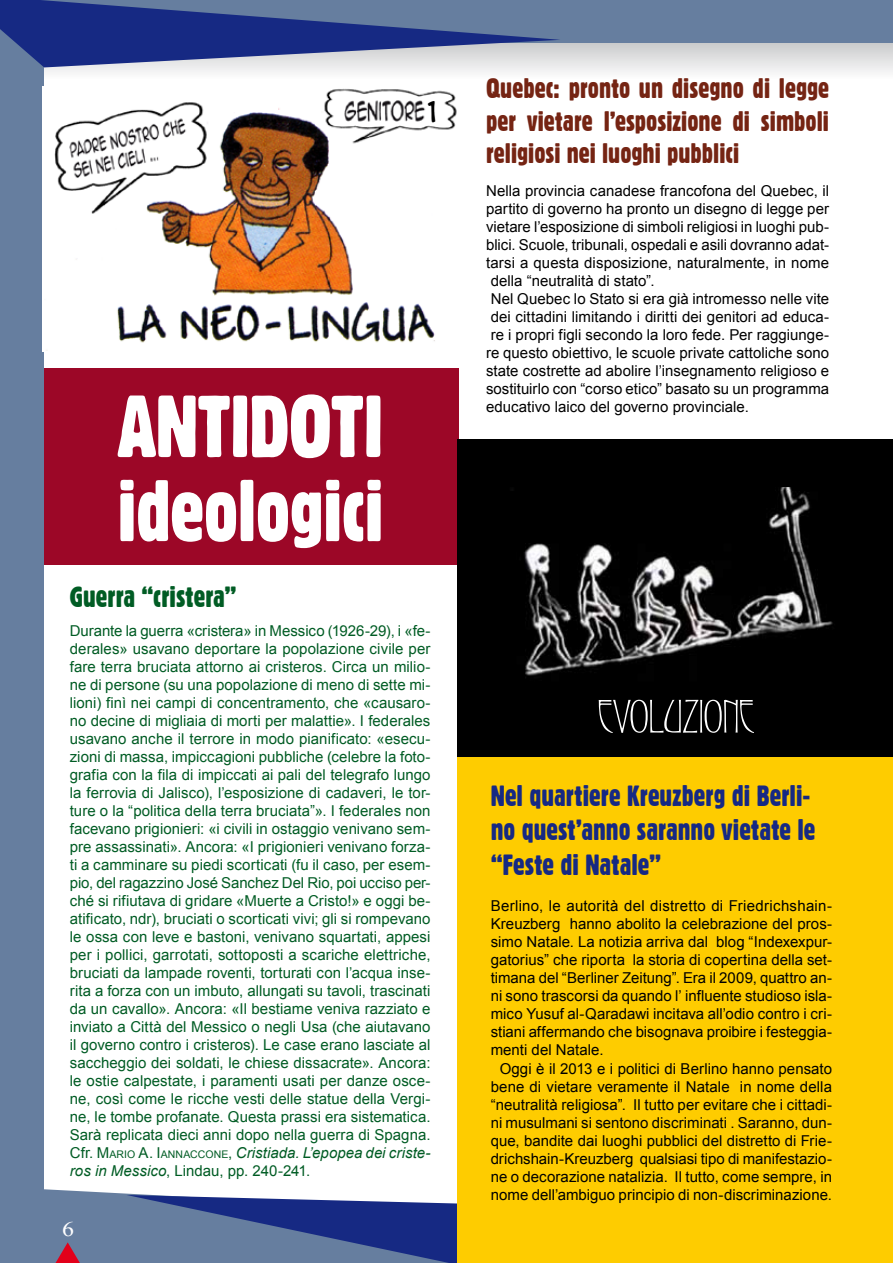
<style>
.page{position:relative;width:893px;height:1263px;background:#fff}
.page>*{position:absolute;margin:0;border:0;box-sizing:border-box;transform-origin:0 0}
.t1{font:85.5px "Gothic 821 Condensed BT";letter-spacing:-.005em;color:#fff}
.t2{font:84px "Gothic 821 Condensed BT";letter-spacing:-.01em;color:#fff}
.t3{font:54px "Gradl";letter-spacing:-.015em;color:#fff}
.t4{font:28.5px/34.2px "Gothic 821 Condensed BT";color:#162983}
.t5{font:28.5px "Gothic 821 Condensed BT";color:#005c24}
.t6{font:27.3px "Anime Ace 2.0 BB";color:#000}
.t7{font:27px/32.4px "Gothic 821 Condensed BT";color:#752413;text-align:justify}
.t8{font:20.7px "Times New Roman";color:#fff;scale:1.16 1}
.t9{font:15px/18px "Arial";color:#005c24;text-align:justify}
.t10{font:15px "Arial";color:#000}
.s1{font-style:inherit}
.s2{font-size:10.5px}
.s3{font-style:italic}
</style>
<div class="page">
<div style="left:43px;top:369px;width:416px;height:196px;background:#9c0727"></div>
<svg style="left:43px;top:43px;width:850px;height:39px"></svg>
<div style="left:0;top:0;width:893px;height:43px;background:#667e9f"></div>
<div style="left:0;top:0;width:43px;height:1263px;background:#667e9f"></div>
<svg style="left:43px;top:1187px;width:415px;height:76px;fill:#667e9f"></svg>
<svg style="left:127px;top:1195px;width:331px;height:68px;background:#4b6097"></svg>
<div style="left:458px;top:757px;width:435px;height:506px;background:#fecc00"></div>
<svg style="left:0;top:0;width:560px;height:67px"></svg>
<svg style="left:56px;top:1242px;width:24px;height:21px"></svg>
<img style="left:458px;top:487px;width:388px;height:212px">
<div style="left:458px;top:699px;width:435px;height:58px;background:#000"></div>
<div style="left:458px;top:439px;width:435px;height:48px;background:#000"></div>
<div style="left:846px;top:471px;width:47px;height:236px;background:#000"></div>
<svg style="left:859px;top:70px;width:34px;height:12px"></svg>
<img style="left:46px;top:88px;width:411px;height:263px">
<h3 class="t6" style="left:427px;top:94px;width:11px">1</h3>
<h1 class="t1" style="left:118px;top:375px;width:266px">ANTIDOTI</h1>
<h2 class="t2" style="left:118px;top:460px;width:268px">ideologici</h2>
<h3 class="t5" style="left:70px;top:580px;width:168px">Guerra “cristera”</h3>
<p class="t9" style="left:70px;top:622px;width:362px">Durante la guerra «cristera» in Messico (1926-29), i «fe&shy;derales» usavano deportare la popolazione civile per fare terra bruciata attorno ai cristeros. Circa un milio&shy;ne di persone (su una popolazione di meno di sette mi&shy;lioni) finì nei campi di concentramento, che «causaro&shy;no decine di migliaia di morti per malattie». I federales usavano anche il terrore in modo pianificato: «esecu&shy;zioni di massa, impiccagioni pubbliche (celebre la foto&shy;grafia con la fila di impiccati ai pali del telegrafo lungo la ferrovia di Jalisco), l’esposizione di cadaveri, le tor&shy;ture o la “politica della terra bruciata”». I federales non facevano prigionieri: «i civili in ostaggio venivano sem&shy;pre assassinati». Ancora: «I prigionieri venivano forza&shy;ti a camminare su piedi scorticati (fu il caso, per esem&shy;pio, del ragazzino José Sanchez Del Rio, poi ucciso per&shy;ché si rifiutava di gridare «Muerte a Cristo!» e oggi be&shy;atificato, ndr), bruciati o scorticati vivi; gli si rompevano le ossa con leve e bastoni, venivano squartati, appesi per i pollici, garrotati, sottoposti a scariche elettriche, bruciati da lampade roventi, torturati con l’acqua inse&shy;rita a forza con un imbuto, allungati su tavoli, trascinati da un cavallo». Ancora: «Il bestiame veniva razziato e inviato a Città del Messico o negli Usa (che aiutavano il governo contro i cristeros). Le case erano lasciate al saccheggio dei soldati, le chiese dissacrate». Ancora: le ostie calpestate, i paramenti usati per danze osce&shy;ne, così come le ricche vesti delle statue della Vergi&shy;ne, le tombe profanate. Questa prassi era sistematica.<br>Sarà replicata dieci anni dopo nella guerra di Spagna.<br>Cfr. <span class="s1">M</span><span class="s2">ARIO</span> <span class="s1">A. I</span> <span class="s2">ANNACCONE</span>, <span class="s3">Cristiada. L’epopea dei criste&shy;ros in Messico</span>, Lindau, pp. 240-241.</p>
<h3 class="t8" style="left:62px;top:1215px;width:12px">6</h3>
<h3 class="t7" style="left:486px;top:72px;width:345px">Quebec: pronto un disegno di legge per vietare l’esposizione di simboli religiosi nei luoghi pubblici</h3>
<p class="t10" style="left:486px;top:181px;width:345px">Nella provincia canadese francofona del Quebec, il</p>
<p class="t10" style="left:486px;top:199px;width:345px">partito di governo ha pronto un disegno di legge per</p>
<p class="t10" style="left:486px;top:217px;width:345px">vietare l’esposizione di simboli religiosi in luoghi pub-</p>
<p class="t10" style="left:486px;top:235px;width:345px">blici. Scuole, tribunali, ospedali e asili dovranno adat-</p>
<p class="t10" style="left:486px;top:253px;width:345px">tarsi a questa disposizione, naturalmente, in nome</p>
<p class="t10" style="left:491px;top:271px;width:165px">della “neutralità di stato”.</p>
<p class="t10" style="left:491px;top:289px;width:340px">Nel Quebec lo Stato si era già intromesso nelle vite</p>
<p class="t10" style="left:491px;top:307px;width:340px">dei cittadini limitando i diritti dei genitori ad educa-</p>
<p class="t10" style="left:491px;top:325px;width:340px">re i propri figli secondo la loro fede. Per raggiunge-</p>
<p class="t10" style="left:486px;top:343px;width:345px">re questo obiettivo, le scuole private cattoliche sono</p>
<p class="t10" style="left:486px;top:361px;width:345px">state costrette ad abolire l’insegnamento religioso e</p>
<p class="t10" style="left:486px;top:379px;width:345px">sostituirlo con “corso etico” basato su un programma</p>
<p class="t10" style="left:486px;top:397px;width:264px">educativo laico del governo provinciale.</p>
<h3 class="t3" style="left:598px;top:692px;width:158px">EVOLUZIONE</h3>
<h3 class="t4" style="left:491px;top:779px;width:326px">Nel quartiere Kreuzberg di Berli&shy;no quest’anno saranno vietate le “Feste di Natale”</h3>
<p class="t10" style="left:491px;top:896px;width:343px">Berlino, le autorità del distretto di Friedrichshain-</p>
<p class="t10" style="left:491px;top:914px;width:343px">Kreuzberg hanno abolito la celebrazione del pros-</p>
<p class="t10" style="left:491px;top:932px;width:343px">simo Natale. La notizia arriva dal blog “Indexexpur-</p>
<p class="t10" style="left:491px;top:950px;width:343px">gatorius” che riporta la storia di copertina della set-</p>
<p class="t10" style="left:491px;top:968px;width:343px">timana del “Berliner Zeitung”. Era il 2009, quattro an-</p>
<p class="t10" style="left:491px;top:986px;width:343px">ni sono trascorsi da quando l’ influente studioso isla-</p>
<p class="t10" style="left:491px;top:1004px;width:343px">mico Yusuf al-Qaradawi incitava all’odio contro i cri-</p>
<p class="t10" style="left:491px;top:1022px;width:343px">stiani affermando che bisognava proibire i festeggia-</p>
<p class="t10" style="left:491px;top:1040px;width:114px">menti del Natale.</p>
<p class="t10" style="left:500px;top:1058px;width:334px">Oggi è il 2013 e i politici di Berlino hanno pensato</p>
<p class="t10" style="left:491px;top:1076px;width:343px">bene di vietare veramente il Natale in nome della</p>
<p class="t10" style="left:491px;top:1094px;width:343px">“neutralità religiosa”. Il tutto per evitare che i cittadi-</p>
<p class="t10" style="left:491px;top:1113px;width:343px">ni musulmani si sentono discriminati . Saranno, dun-</p>
<p class="t10" style="left:491px;top:1131px;width:343px">que, bandite dai luoghi pubblici del distretto di Frie-</p>
<p class="t10" style="left:491px;top:1149px;width:343px">drichshain-Kreuzberg qualsiasi tipo di manifestazio-</p>
<p class="t10" style="left:491px;top:1167px;width:343px">ne o decorazione natalizia. Il tutto, come sempre, in</p>
<p class="t10" style="left:491px;top:1185px;width:343px">nome dell’ambiguo principio di non-discriminazione.</p>
</div>
